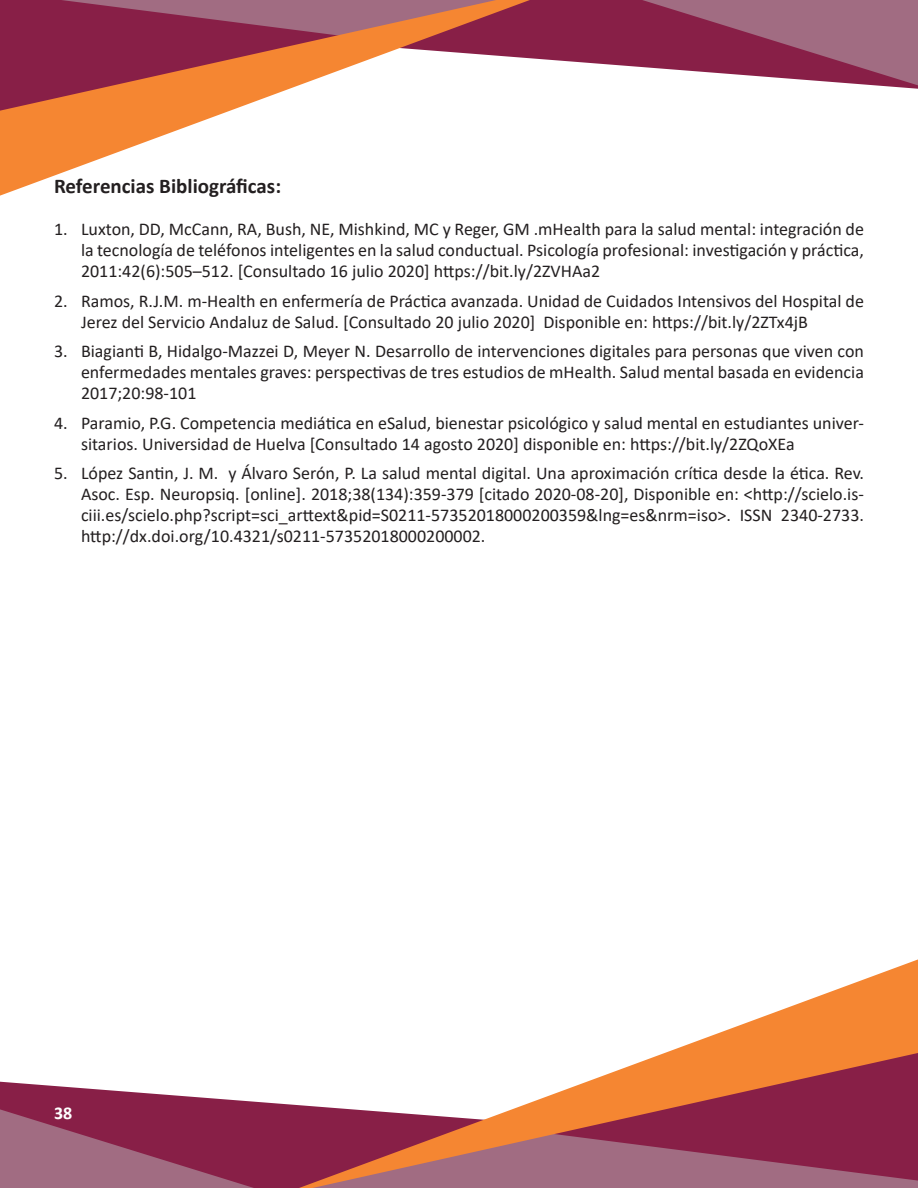
<style>
.page{position:relative;width:918px;height:1188px;background:#fff}
.page>*{position:absolute;margin:0;border:0;box-sizing:border-box;transform-origin:0 0}
.Titulo_interno{font:700 21px "Calibri";color:#231f20}
.t1{font:18px/21px "Calibri";color:#231f20;text-align:justify}
.t2{font:700 18px "Calibri";color:#fff}
</style>
<div class="page">
<svg style="left:530px;top:0;width:388px;height:89px"></svg>
<svg style="left:0;top:0;width:530px;height:196px"></svg>
<svg style="left:0;top:1082px;width:299px;height:106px;fill:#881f47"></svg>
<svg style="left:299px;top:959px;width:619px;height:229px"></svg>
<p class="Titulo_interno" style="left:54px;top:171px;width:229px">Referencias Bibliográficas:</p>
<p class="t1" style="left:81px;top:218px;width:785px;text-indent:-27px">1. Luxton, DD, McCann, RA, Bush, NE, Mishkind, MC y Reger, GM .mHealth para la salud mental: integración de la tecnología de teléfonos inteligentes en la salud conductual. Psicología profesional: investigación y práctica, 2011:42(6):505–512. [Consultado 16 julio 2020] https://bit.ly/2ZVHAa2</p>
<p class="t1" style="left:81px;top:290px;width:785px;text-indent:-27px">2. Ramos, R.J.M. m-Health en enfermería de Práctica avanzada. Unidad de Cuidados Intensivos del Hospital de<br>Jerez del Servicio Andaluz de Salud. [Consultado 20 julio 2020] Disponible en: https://bit.ly/2ZTx4jB</p>
<p class="t1" style="left:81px;top:340px;width:784px;text-indent:-27px">3. Biagianti B, Hidalgo-Mazzei D, Meyer N. Desarrollo de intervenciones digitales para personas que viven con enfermedades mentales graves: perspectivas de tres estudios de mHealth. Salud mental basada en evidencia 2017;20:98-101</p>
<p class="t1" style="left:81px;top:412px;width:784px;text-indent:-27px">4. Paramio, P.G. Competencia mediática en eSalud, bienestar psicológico y salud mental en estudiantes univer&shy;sitarios. Universidad de Huelva [Consultado 14 agosto 2020] disponible en: https://bit.ly/2ZQoXEa</p>
<p class="t1" style="left:81px;top:462px;width:785px;text-indent:-27px">5. López Santin, J. M. y Álvaro Serón, P. La salud mental digital. Una aproximación crítica desde la ética. Rev.<br>Asoc. Esp. Neuropsiq. [online]. 2018;38(134):359-379 [citado 2020-08-20], Disponible en: &lt;http://scielo.is&shy;ciii.es/scielo.php?script=sci_arttext&amp;pid=S0211-57352018000200359&amp;lng=es&amp;nrm=iso&gt;. ISSN 2340-2733. http://dx.doi.org/10.4321/s0211-57352018000200002.</p>
<p class="t2" style="left:54px;top:1100px;width:20px">38</p>
</div>
